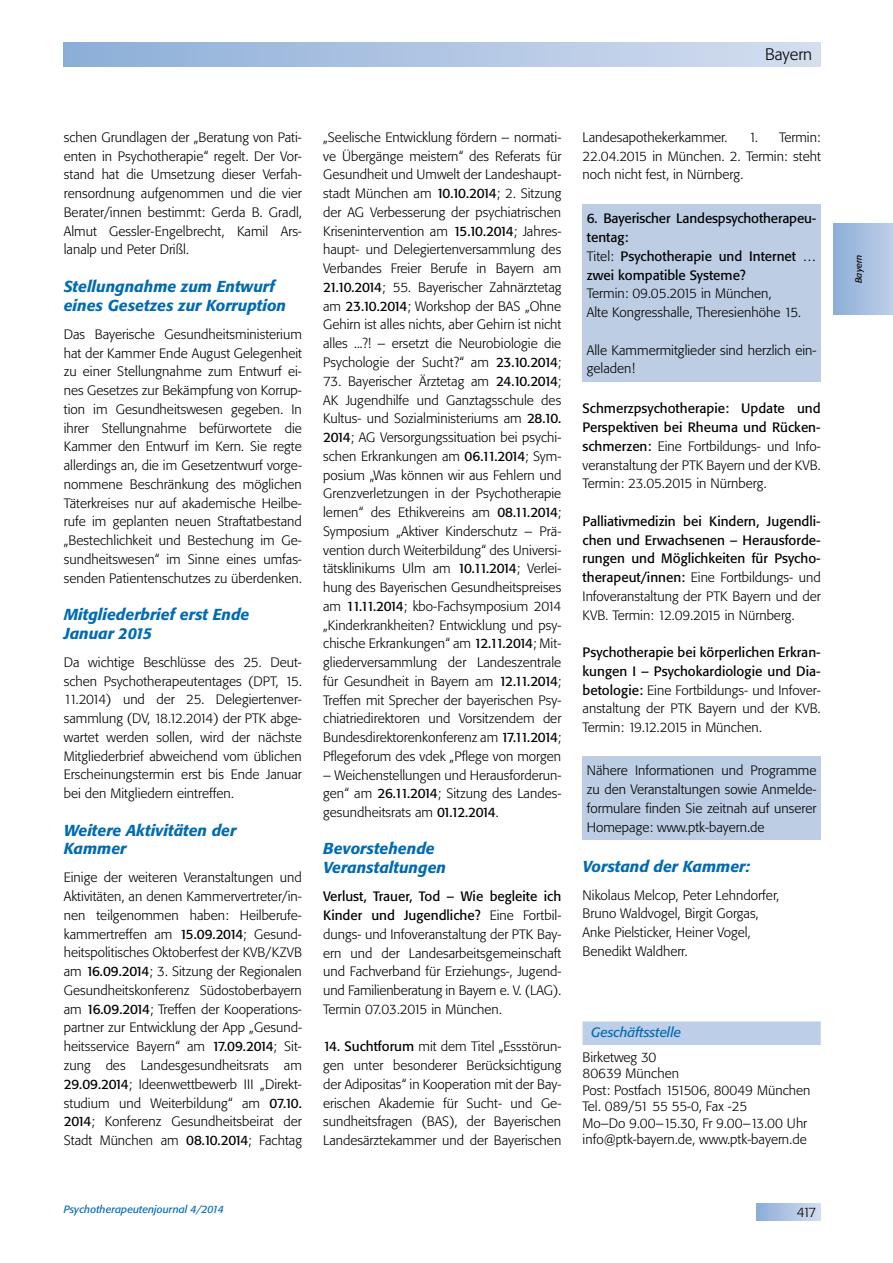
<style>
.page{position:relative;width:893px;height:1263px;background:#fff}
.page>*{position:absolute;margin:0;border:0;box-sizing:border-box;transform-origin:0 0}
.t1{font:300 16.5px "Tn T Form BSK";color:#000}
.t2{font:italic 500 15.75px/18.8px "Tn T Form BSK";color:#006ab3}
.t3{font:300 13.5px/18.8px "Tn T Form BSK";color:#000;text-align:justify}
.t4{font:13.5px/18.8px "Tn T Form BSK";color:#000}
.t5{font:italic 13.5px "Tn T Form BSK";color:#006ab3}
.t6{font:italic 10.5px "Tn T Form BSK";color:#006ab3}
.t7{font:italic 9px "Tn T Form BSK";color:#000}
.s1{font-weight:400}
.s2{font-weight:300}
</style>
<div class="page">
<div style="left:64px;top:43px;width:757px;height:24px;background:linear-gradient(to right,#8daed8,#d4def0)"></div>
<div style="left:757px;top:1203px;width:64px;height:17px;background:linear-gradient(to right,#8daed8,#d3ddef)"></div>
<div style="left:833px;top:224px;width:60px;height:90px;background:linear-gradient(to right,#8caed8,#bdcee8)"></div>
<div style="left:583px;top:204px;width:238px;height:178px;background:#bdcde3"></div>
<div style="left:583px;top:757px;width:238px;height:83px;background:#bdcde3"></div>
<div style="left:583px;top:1021px;width:238px;height:8px;background:#bccee8"></div>
<div style="left:583px;top:1028px;width:238px;height:17px;background:#bccee8"></div>
<p class="t1" style="left:765px;top:44px;width:49px">Bayern</p>
<p class="t3" style="left:64px;top:128px;width:240px">schen Grundlagen der „Beratung von Pati&shy;enten in Psychotherapie“ regelt. Der Vor&shy;stand hat die Umsetzung dieser Verfah&shy;rensordnung aufgenommen und die vier Berater/innen bestimmt: Gerda B. Gradl, Almut Gessler-Engelbrecht, Kamil Ars&shy;lanalp und Peter Drißl.</p>
<p class="t2" style="left:64px;top:277px;width:224px">Stellungnahme zum Entwurf eines Gesetzes zur Korruption</p>
<p class="t3" style="left:64px;top:325px;width:240px">Das Bayerische Gesundheitsministerium hat der Kammer Ende August Gelegenheit zu einer Stellungnahme zum Entwurf ei&shy;nes Gesetzes zur Bekämpfung von Korrup&shy;tion im Gesundheitswesen gegeben. In ihrer Stellungnahme befürwortete die Kammer den Entwurf im Kern. Sie regte allerdings an, die im Gesetzentwurf vorge&shy;nommene Beschränkung des möglichen Täterkreises nur auf akademische Heilbe&shy;rufe im geplanten neuen Straftatbestand „Bestechlichkeit und Bestechung im Ge&shy;sundheitswesen“ im Sinne eines umfas&shy;senden Patientenschutzes zu überdenken.</p>
<p class="t2" style="left:64px;top:605px;width:187px">Mitgliederbrief erst Ende<br>Januar 2015</p>
<p class="t3" style="left:64px;top:653px;width:240px">Da wichtige Beschlüsse des 25. Deut&shy;schen Psychotherapeutentages (DPT, 15.<br>11.2014) und der 25. Delegiertenver&shy;sammlung (DV, 18.12.2014) der PTK abge&shy;wartet werden sollen, wird der nächste Mitgliederbrief abweichend vom üblichen Erscheinungstermin erst bis Ende Januar bei den Mitgliedern eintreffen.</p>
<p class="t2" style="left:64px;top:821px;width:174px">Weitere Aktivitäten der<br>Kammer</p>
<p class="t3" style="left:64px;top:868px;width:240px">Einige der weiteren Veranstaltungen und Aktivitäten, an denen Kammervertreter/in&shy;nen teilgenommen haben: Heilberufe&shy;kammertreffen am <span class="s1">15.09.2014</span>; Gesund&shy;heitspolitisches Oktoberfest der KVB/KZVB am <span class="s1">16.09.2014</span>; 3. Sitzung der Regionalen Gesundheitskonferenz Südostoberbayern am <span class="s1">16.09.2014</span>; Treffen der Kooperations&shy;partner zur Entwicklung der App „Gesund&shy;heitsservice Bayern“ am <span class="s1">17.09.2014</span>; Sit&shy;zung des Landesgesundheitsrats am <span class="s1">29.09.2014</span>; Ideenwettbewerb III „Direkt&shy;studium und Weiterbildung“ am <span class="s1">07.10.<br>2014</span>; Konferenz Gesundheitsbeirat der Stadt München am <span class="s1">08.10.2014</span>; Fachtag</p>
<p class="t3" style="left:323px;top:128px;width:240px">„Seelische Entwicklung fördern – normati&shy;ve Übergänge meistern“ des Referats für Gesundheit und Umwelt der Landeshaupt&shy;stadt München am <span class="s1">10.10.2014</span>; 2. Sitzung der AG Verbesserung der psychiatrischen Krisenintervention am <span class="s1">15.10.2014</span>; Jahres&shy;haupt- und Delegiertenversammlung des Verbandes Freier Berufe in Bayern am <span class="s1">21.10.2014</span>; 55. Bayerischer Zahnärztetag am <span class="s1">23.10.2014</span>; Workshop der BAS „Ohne Gehirn ist alles nichts, aber Gehirn ist nicht alles ...?! – ersetzt die Neurobiologie die Psychologie der Sucht?“ am <span class="s1">23.10.2014</span>;</p>
<p class="t3" style="left:323px;top:372px;width:240px">73. Bayerischer Ärztetag am <span class="s1">24.10.2014</span>; AK Jugendhilfe und Ganztagsschule des Kultus- und Sozialministeriums am <span class="s1">28.10.<br>2014</span>; AG Versorgungssituation bei psychi&shy;schen Erkrankungen am <span class="s1">06.11.2014</span>; Sym&shy;posium „Was können wir aus Fehlern und Grenzverletzungen in der Psychotherapie lernen“ des Ethikvereins am <span class="s1">08.11.2014</span>; Symposium „Aktiver Kinderschutz – Prä&shy;vention durch Weiterbildung“ des Universi&shy;tätsklinikums Ulm am <span class="s1">10.11.2014</span>; Verlei&shy;hung des Bayerischen Gesundheitspreises am <span class="s1">11.11.2014</span>; kbo-Fachsymposium 2014 „Kinderkrankheiten? Entwicklung und psy&shy;chische Erkrankungen“ am <span class="s1">12.11.2014</span>; Mit&shy;gliederversammlung der Landeszentrale für Gesundheit in Bayern am <span class="s1">12.11.2014</span>; Treffen mit Sprecher der bayerischen Psy&shy;chiatriedirektoren und Vorsitzendem der Bundesdirektorenkonferenz am <span class="s1">17.11.2014</span>; Pflegeforum des vdek „Pflege von morgen</p>
<p class="t3" style="left:323px;top:765px;width:240px">– Weichenstellungen und Herausforderun&shy;gen“ am <span class="s1">26.11.2014</span>; Sitzung des Landes&shy;gesundheitsrats am <span class="s1">01.12.2014</span>.</p>
<p class="t2" style="left:323px;top:839px;width:124px">Bevorstehende<br>Veranstaltungen</p>
<p class="t3" style="left:323px;top:887px;width:240px"><span class="s1">Verlust, Trauer, Tod – Wie begleite ich Kinder und Jugendliche?</span> Eine Fortbil&shy;dungs- und Infoveranstaltung der PTK Bay&shy;ern und der Landesarbeitsgemeinschaft und Fachverband für Erziehungs-, Jugend&shy;und Familienberatung in Bayern e. V. (LAG).<br>Termin 07.03.2015 in München.</p>
<p class="t3" style="left:323px;top:1037px;width:240px"><span class="s1">14. Suchtforum</span> mit dem Titel „Essstörun&shy;gen unter besonderer Berücksichtigung der Adipositas“ in Kooperation mit der Bay&shy;erischen Akademie für Sucht- und Ge&shy;sundheitsfragen (BAS), der Bayerischen Landesärztekammer und der Bayerischen</p>
<p class="t3" style="left:583px;top:128px;width:146px">Landesapothekerkammer.</p>
<p class="t3" style="left:583px;top:128px;width:240px;text-indent:166px">1. Termin:<br>22.04.2015 in München. 2. Termin: steht noch nicht fest, in Nürnberg.</p>
<p class="t4" style="left:587px;top:209px;width:231px">6. Bayerischer Landespsychotherapeu&shy;tentag:<br><span class="s2">Titel:</span> Psychotherapie und Internet … zwei kompatible Systeme?</p>
<p class="t3" style="left:587px;top:284px;width:216px">Termin: 09.05.2015 in München,<br>Alte Kongresshalle, Theresienhöhe 15.</p>
<p class="t3" style="left:587px;top:341px;width:231px">Alle Kammermitglieder sind herzlich ein&shy;geladen!</p>
<p class="t3" style="left:583px;top:399px;width:240px"><span class="s1">Schmerzpsychotherapie: Update und Perspektiven bei Rheuma und Rücken&shy;schmerzen:</span> Eine Fortbildungs- und Info&shy;veranstaltung der PTK Bayern und der KVB.<br>Termin: 23.05.2015 in Nürnberg.</p>
<p class="t4" style="left:583px;top:512px;width:240px;text-align:justify">Palliativmedizin bei Kindern, Jugendli&shy;chen und Erwachsenen – Herausforde&shy;rungen und Möglichkeiten für Psycho&shy;therapeut/innen: <span class="s2">Eine Fortbildungs- und Infoveranstaltung der PTK Bayern und der KVB. Termin: 12.09.2015 in Nürnberg.</span></p>
<p class="t3" style="left:583px;top:643px;width:240px"><span class="s1">Psychotherapie bei körperlichen Erkran&shy;kungen I – Psychokardiologie und Dia&shy;betologie:</span> Eine Fortbildungs- und Infover&shy;anstaltung der PTK Bayern und der KVB.<br>Termin: 19.12.2015 in München.</p>
<p class="t3" style="left:587px;top:761px;width:231px">Nähere Informationen und Programme zu den Veranstaltungen sowie Anmelde&shy;formulare finden Sie zeitnah auf unserer Homepage: www.ptk-bayern.de</p>
<p class="t2" style="left:583px;top:856px;width:169px">Vorstand der Kammer:</p>
<p class="t3" style="left:583px;top:886px;width:198px;text-align:left">Nikolaus Melcop, Peter Lehndorfer,<br>Bruno Waldvogel, Birgit Gorgas,<br>Anke Pielsticker, Heiner Vogel,<br>Benedikt Waldherr.</p>
<p class="t5" style="left:591px;top:1024px;width:91px">Geschäftsstelle</p>
<p class="t3" style="left:583px;top:1049px;width:229px;line-height:16.5px;text-align:left">Birketweg 30<br>80639 München<br>Post: Postfach 151506, 80049 München<br>Tel. 089/51 55 55-0, Fax -25<br>Mo–Do 9.00–15.30, Fr 9.00–13.00 Uhr info@ptk-bayern.de, www.ptk-bayern.de</p>
<p class="t6" style="left:64px;top:1203px;width:162px">Psychotherapeutenjournal 4/2014</p>
<p class="t3" style="left:797px;top:1202px;width:21px">417</p>
<p class="t7" style="left:853px;top:283px;width:30px;rotate:-90deg">Bayern</p>
</div>
